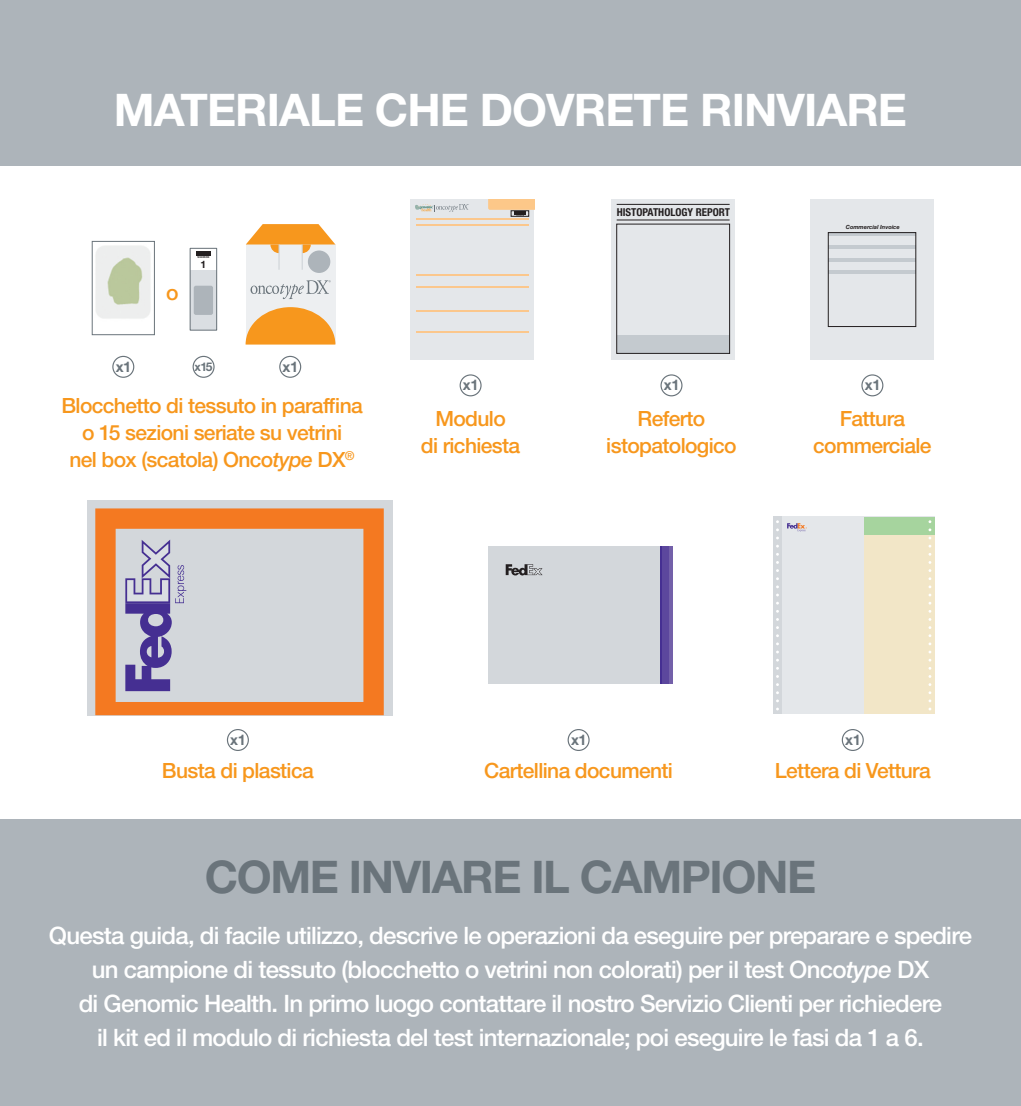
<style>
.page{position:relative;width:1021px;height:1106px;background:#fff}
.page>*{position:absolute;margin:0;border:0;box-sizing:border-box;transform-origin:0 0}
.t1{font:700 45px "Helvetica Neue LT Std";letter-spacing:-.02em;color:#fff}
.t2{font:700 45px "Helvetica Neue LT Std";letter-spacing:-.03em;color:#6a747b}
.t3{font:500 24px/34px "Helvetica Neue LT Std";letter-spacing:-.03em;color:#fff;text-align:center}
.t4{font:500 21px/27px "Helvetica Neue LT Std";letter-spacing:-.03em;color:#f7971d;text-align:center}
.t5{font:700 14.6px "Helvetica Neue LT Std";letter-spacing:-.02em;color:#6a747b}
.t6{font:700 12px "Helvetica Neue LT Std";color:#6a747b}
.t7{font:700 condensed 10.8px "Helvetica Neue LT Std";color:#231f20}
.t8{font:700 10.2px "Helvetica Neue LT Std";color:#231f20}
.t9{font:italic 700 5.6px "Helvetica Neue LT Std";color:#231f20}
.t10{font:700 2.6px "Helvetica Neue LT Std";color:#231f20}
.s1{font-style:italic}
</style>
<div class="page">
<div style="left:0;top:0;width:1020px;height:1106px;background:#adb4ba"></div>
<div style="left:0;top:166px;width:1020px;height:652px;background:#fff"></div>
<div style="left:410px;top:200px;width:124px;height:160px;background:#e4e7ea"></div>
<svg style="left:488px;top:200px;width:46px;height:16px"></svg>
<div style="left:511px;top:211px;width:18px;height:5px;border:1px solid #231f20"></div>
<svg style="left:415px;top:204px;width:54px;height:8px"></svg>
<hr style="left:416px;top:218px;width:113px;height:2px;background:#fbc78c">
<hr style="left:416px;top:224px;width:113px;height:2px;background:#fbc78c">
<hr style="left:416px;top:274px;width:113px;height:2px;background:#fbc78c">
<hr style="left:416px;top:286px;width:113px;height:2px;background:#fbc78c">
<hr style="left:416px;top:310px;width:113px;height:1px;background:#fbc78c">
<hr style="left:416px;top:331px;width:113px;height:2px;background:#fbc78c">
<div style="left:246px;top:244px;width:89px;height:100px;background:#edeff1"></div>
<svg style="left:245px;top:307px;width:90px;height:37px"></svg>
<svg style="left:250px;top:280px;width:81px;height:19px"></svg>
<div style="left:308px;top:250px;width:22px;height:23px;background:#adb4ba;border-radius:50%"></div>
<svg style="left:246px;top:224px;width:89px;height:46px"></svg>
<div style="left:611px;top:200px;width:124px;height:160px;background:#e4e7ea"></div>
<div style="left:616px;top:335px;width:113px;height:18px;background:#c4cacf"></div>
<div style="left:616px;top:224px;width:114px;height:130px;border:1px solid #231f20"></div>
<hr style="left:616px;top:220px;width:113px;height:1px;background:#231f20">
<hr style="left:616px;top:204px;width:113px;height:1px;background:#231f20">
<div style="left:810px;top:200px;width:123px;height:160px;background:#e4e7ea"></div>
<hr style="left:828px;top:232px;width:87px;height:4px;background:#c4cacf">
<hr style="left:828px;top:245px;width:87px;height:4px;background:#c4cacf">
<hr style="left:828px;top:258px;width:87px;height:3px;background:#c4cacf">
<hr style="left:828px;top:270px;width:87px;height:4px;background:#c4cacf">
<div style="left:827px;top:232px;width:89px;height:95px;border:1px solid #231f20"></div>
<div style="left:190px;top:270px;width:27px;height:60px;background:#dadee2"></div>
<div style="left:190px;top:248px;width:27px;height:83px;border:1px solid #6a747b"></div>
<div style="left:194px;top:286px;width:19px;height:29px;background:#adb4ba;border-radius:2px"></div>
<div style="left:196px;top:251px;width:15px;height:5px;background:#231f20"></div>
<div style="left:87px;top:500px;width:305px;height:215px;background:#d3d7db"></div>
<svg style="left:95px;top:508px;width:289px;height:207px"></svg>
<svg style="left:125px;top:539px;width:61px;height:152px"></svg>
<div style="left:488px;top:547px;width:184px;height:137px;background:#d3d7db"></div>
<div style="left:659px;top:547px;width:13px;height:137px;background:#452f92"></div>
<svg style="left:668px;top:547px;width:4px;height:137px"></svg>
<div style="left:662px;top:547px;width:6px;height:137px;background:#5c479d"></div>
<svg style="left:505px;top:564px;width:37px;height:11px"></svg>
<div style="left:772px;top:517px;width:162px;height:197px;background:#e4e7ea"></div>
<div style="left:864px;top:530px;width:70px;height:184px;background:#f2e6c7"></div>
<div style="left:772px;top:517px;width:9px;height:197px;background:#d3d7db"></div>
<div style="left:864px;top:517px;width:70px;height:17px;background:#a6d49e"></div>
<svg style="left:787px;top:523px;width:19px;height:8px"></svg>
<svg style="left:776px;top:520px;width:3px;height:19px"></svg>
<svg style="left:776px;top:561px;width:3px;height:35px"></svg>
<svg style="left:776px;top:618px;width:3px;height:43px"></svg>
<svg style="left:776px;top:675px;width:3px;height:35px"></svg>
<svg style="left:928px;top:520px;width:3px;height:19px"></svg>
<svg style="left:928px;top:561px;width:3px;height:35px"></svg>
<svg style="left:928px;top:618px;width:3px;height:43px"></svg>
<svg style="left:928px;top:675px;width:3px;height:35px"></svg>
<div style="left:227px;top:729px;width:22px;height:22px;border:1px solid #6a747b;border-radius:50%"></div>
<div style="left:567px;top:729px;width:22px;height:22px;border:1px solid #6a747b;border-radius:50%"></div>
<div style="left:841px;top:729px;width:22px;height:22px;border:1px solid #6a747b;border-radius:50%"></div>
<div style="left:861px;top:374px;width:22px;height:22px;border:1px solid #6a747b;border-radius:50%"></div>
<div style="left:660px;top:374px;width:22px;height:22px;border:1px solid #6a747b;border-radius:50%"></div>
<div style="left:459px;top:374px;width:22px;height:22px;border:1px solid #6a747b;border-radius:50%"></div>
<div style="left:279px;top:356px;width:22px;height:22px;border:1px solid #6a747b;border-radius:50%"></div>
<div style="left:112px;top:356px;width:22px;height:22px;border:1px solid #6a747b;border-radius:50%"></div>
<div style="left:192px;top:356px;width:22px;height:22px;border:1px solid #6a747b;border-radius:50%"></div>
<img style="left:95px;top:245px;width:56px;height:74px">
<div style="left:92px;top:241px;width:63px;height:94px;border:1px solid #6a747b"></div>
<h1 class="t1" style="left:114px;top:82px;width:794px">MATERIALE CHE DOVRETE RINVIARE</h1>
<p class="t4" style="left:166px;top:279px;width:14px">o</p>
<p class="t10" style="left:197px;top:256px;width:13px">S040KO8</p>
<p class="t8" style="left:200px;top:258px;width:7px">1</p>
<p class="t5" style="left:282px;top:357px;width:17px">x1</p>
<p class="t4" style="left:61px;top:392px;width:303px">Blocchetto di tessuto in paraffina o 15 sezioni seriate su vetrini<br>nel box (scatola) Onco<span class="s1">type</span> DX<sup>®</sup></p>
<p class="t5" style="left:116px;top:357px;width:17px">x1</p>
<p class="t6" style="left:194px;top:359px;width:19px">x15</p>
<p class="t7" style="left:616px;top:206px;width:115px">HISTOPATHOLOGY REPORT</p>
<p class="t9" style="left:845px;top:224px;width:55px">Commercial Invoice</p>
<p class="t5" style="left:463px;top:376px;width:17px">x1</p>
<p class="t5" style="left:664px;top:376px;width:17px">x1</p>
<p class="t5" style="left:864px;top:376px;width:17px">x1</p>
<p class="t4" style="left:421px;top:405px;width:101px">Modulo<br>di richiesta</p>
<p class="t4" style="left:606px;top:405px;width:132px">Referto istopatologico</p>
<p class="t4" style="left:813px;top:405px;width:120px">Fattura commerciale</p>
<p class="t5" style="left:230px;top:730px;width:17px">x1</p>
<p class="t5" style="left:571px;top:730px;width:17px">x1</p>
<p class="t5" style="left:845px;top:730px;width:17px">x1</p>
<p class="t4" style="left:162px;top:757px;width:153px">Busta di plastica</p>
<p class="t4" style="left:484px;top:757px;width:190px">Cartellina documenti</p>
<p class="t4" style="left:774px;top:757px;width:157px">Lettera di Vettura</p>
<h1 class="t2" style="left:205px;top:849px;width:613px">COME INVIARE IL CAMPIONE</h1>
<p class="t3" style="left:49px;top:918px;width:924px">Questa guida, di facile utilizzo, descrive le operazioni da eseguire per preparare e spedire un campione di tessuto (blocchetto o vetrini non colorati) per il test Onco<span class="s1">type</span> DX<br>di Genomic Health. In primo luogo contattare il nostro Servizio Clienti per richiedere<br>il kit ed il modulo di richiesta del test internazionale; poi eseguire le fasi da 1 a 6.</p>
</div>
